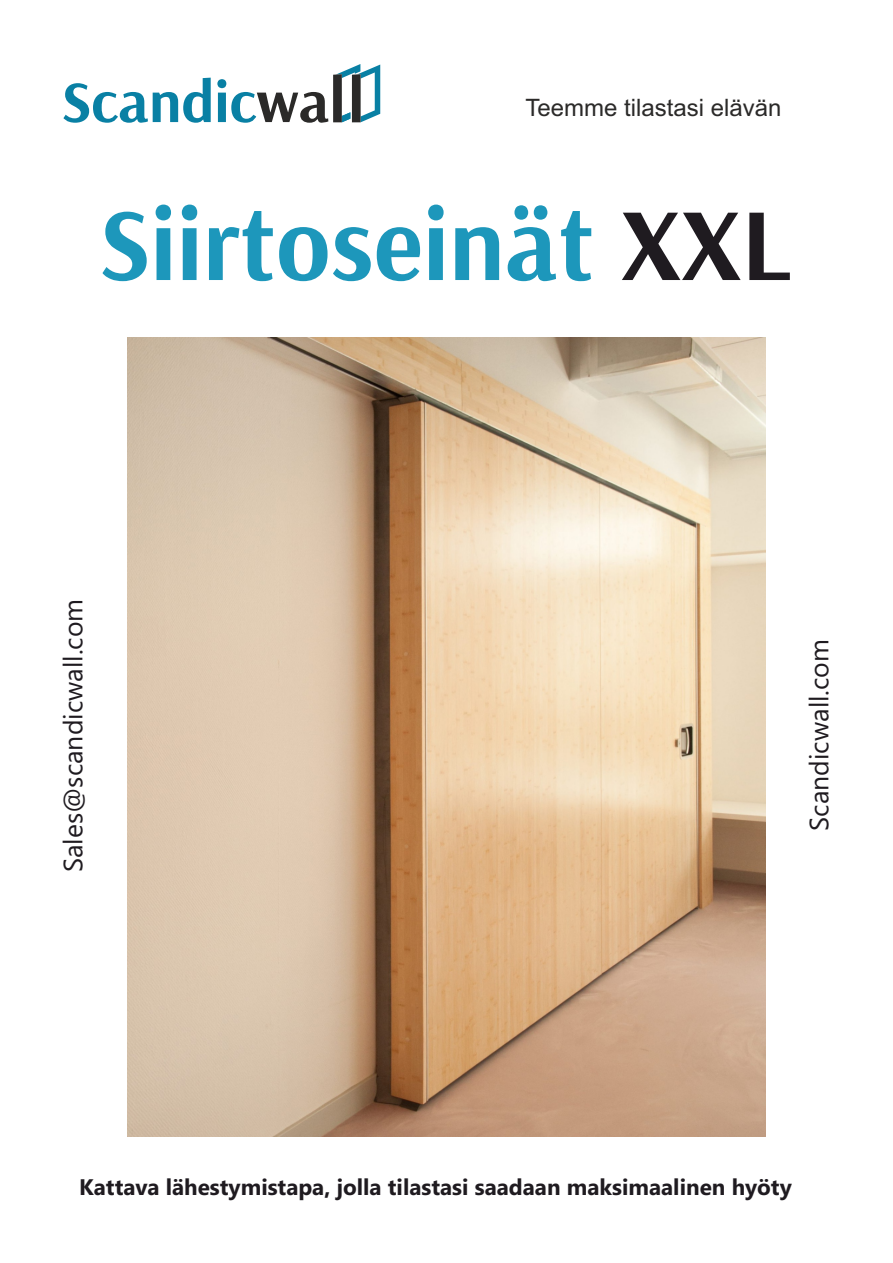
<style>
.page{position:relative;width:893px;height:1263px;background:#fff}
.page>*{position:absolute;margin:0;border:0;box-sizing:border-box;transform-origin:0 0}
.t1{font:700 103.65px "Arsenal";color:#1d97bb}
.t2{font:26.55px "Gadugi";color:#1f1b20}
.t3{font:24px "Arial";color:#2b2a29}
.t4{font:700 22.5px "Segoe UI";color:#1f1b20}
.s1{color:#1f1b20}
</style>
<div class="page">
<svg style="left:63px;top:64px;width:317px;height:59px"></svg>
<img style="left:127px;top:337px;width:638px;height:799px">
<p class="t3" style="left:525px;top:98px;width:258px">Teemme tilastasi elävän</p>
<h1 class="t1" style="left:99px;top:176px;width:693px">Siirtoseinät <span class="s1">XXL</span></h1>
<p class="t2" style="left:63px;top:872px;width:275px;rotate:-90deg">Sales@scandicwall.com</p>
<p class="t2" style="left:809px;top:831px;width:193px;rotate:-90deg">Scandicwall.com</p>
<p class="t4" style="left:79px;top:1178px;width:714px">Kattava lähestymistapa, jolla tilastasi saadaan maksimaalinen hyöty</p>
</div>
